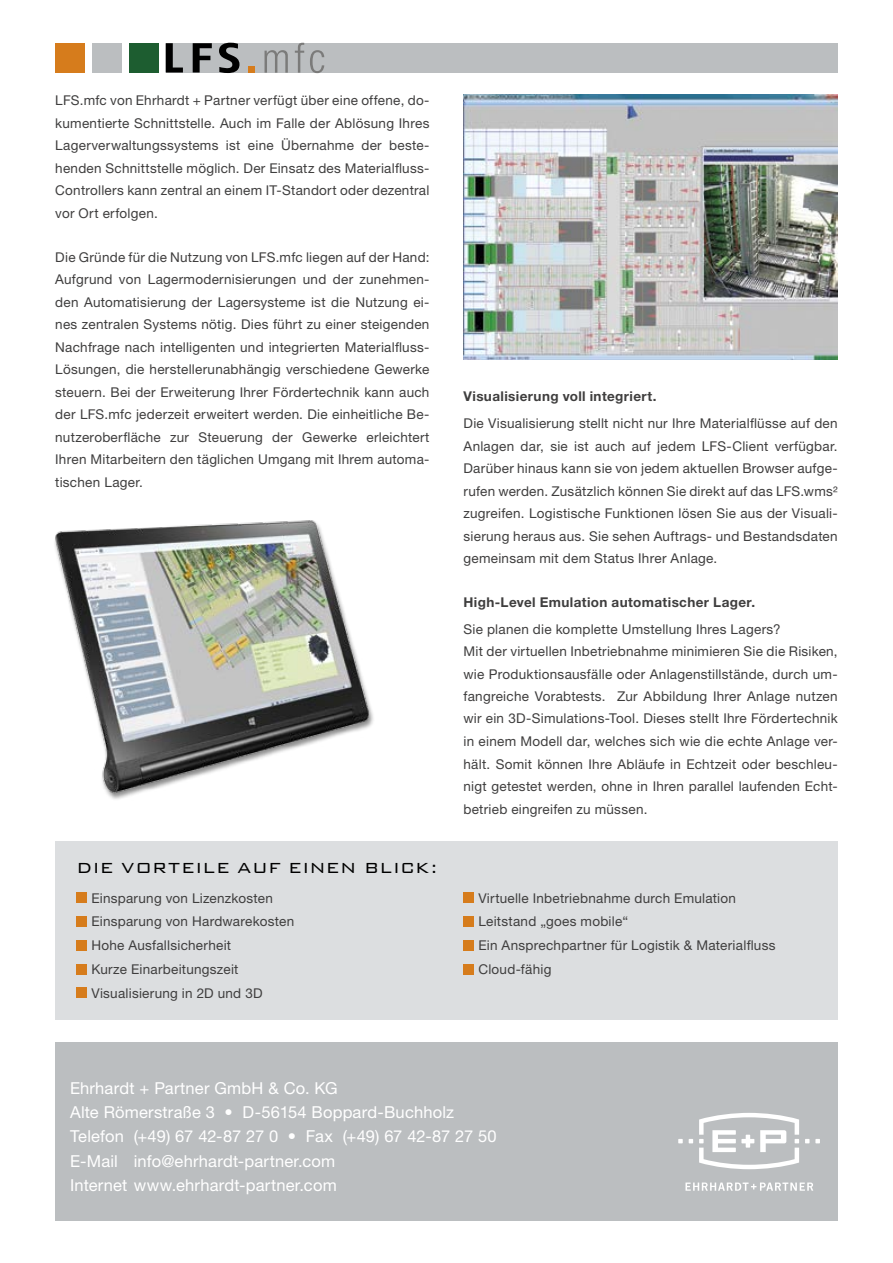
<style>
.page{position:relative;width:893px;height:1263px;background:#fff}
.page>*{position:absolute;margin:0;border:0;box-sizing:border-box;transform-origin:0 0}
.t1{font:300 19.5px "Bank Gothic BT";letter-spacing:.025em;color:#000}
.t2{font:16.5px/24.3px "Helvetica Neue";letter-spacing:.01em;color:#fff}
.t3{font:13.5px/22.5px "Helvetica Neue";letter-spacing:.02em;color:#3f3e3e}
.t4{font:700 13.5px "Helvetica Neue";letter-spacing:.03em;color:#3f3e3e}
</style>
<div class="page">
<div style="left:55px;top:43px;width:30px;height:30px;background:#d67c1c"></div>
<div style="left:92px;top:43px;width:30px;height:30px;background:#bbbec0"></div>
<div style="left:129px;top:43px;width:30px;height:30px;background:#1d5d30"></div>
<div style="left:166px;top:43px;width:672px;height:30px;background:#bbbec0"></div>
<div style="left:55px;top:1042px;width:783px;height:178px;background:#bbbec0"></div>
<div style="left:55px;top:841px;width:783px;height:178px;background:#dcdee0"></div>
<svg style="left:689px;top:1139px;width:4px;height:4px"></svg>
<svg style="left:678px;top:1139px;width:5px;height:4px"></svg>
<svg style="left:815px;top:1139px;width:5px;height:4px"></svg>
<svg style="left:805px;top:1139px;width:4px;height:4px"></svg>
<svg style="left:699px;top:1113px;width:100px;height:56px"></svg>
<svg style="left:685px;top:1182px;width:128px;height:9px"></svg>
<div style="left:77px;top:892px;width:10px;height:10px;background:#d67c1c"></div>
<div style="left:77px;top:916px;width:10px;height:10px;background:#d67c1c"></div>
<div style="left:77px;top:940px;width:10px;height:10px;background:#d67c1c"></div>
<div style="left:77px;top:964px;width:10px;height:10px;background:#d67c1c"></div>
<div style="left:77px;top:987px;width:10px;height:11px;background:#d67c1c"></div>
<div style="left:463px;top:892px;width:11px;height:10px;background:#d67c1c"></div>
<div style="left:463px;top:916px;width:11px;height:10px;background:#d67c1c"></div>
<div style="left:463px;top:940px;width:11px;height:10px;background:#d67c1c"></div>
<div style="left:463px;top:964px;width:11px;height:10px;background:#d67c1c"></div>
<img style="left:463px;top:95px;width:375px;height:264px">
<svg style="left:265px;top:43px;width:59px;height:30px"></svg>
<svg style="left:166px;top:43px;width:17px;height:30px"></svg>
<svg style="left:193px;top:43px;width:19px;height:30px"></svg>
<svg style="left:219px;top:43px;width:20px;height:30px"></svg>
<div style="left:248px;top:66px;width:7px;height:7px;background:#d67c1c"></div>
<img style="left:54px;top:520px;width:320px;height:279px">
<p class="t3" style="left:55px;top:89px;width:376px;text-align:justify">LFS.mfc von Ehrhardt + Partner verfügt über eine offene, do&shy;kumentierte Schnittstelle. Auch im Falle der Ablösung Ihres Lagerverwaltungssystems ist eine Übernahme der beste&shy;henden Schnittstelle möglich. Der Einsatz des Materialfluss-Controllers kann zentral an einem IT-Standort oder dezentral vor Ort erfolgen.</p>
<p class="t3" style="left:55px;top:245px;width:376px;text-align:justify">Die Gründe für die Nutzung von LFS.mfc liegen auf der Hand:<br>Aufgrund von Lagermodernisierungen und der zunehmen&shy;den Automatisierung der Lagersysteme ist die Nutzung ei&shy;nes zentralen Systems nötig. Dies führt zu einer steigenden Nachfrage nach intelligenten und integrierten Materialfluss-Lösungen, die herstellerunabhängig verschiedene Gewerke steuern. Bei der Erweiterung Ihrer Fördertechnik kann auch der LFS.mfc jederzeit erweitert werden. Die einheitliche Be&shy;nutzeroberfläche zur Steuerung der Gewerke erleichtert Ihren Mitarbeitern den täglichen Umgang mit Ihrem automa&shy;tischen Lager.</p>
<h1 class="t1" style="left:77px;top:858px;width:363px">DIE VORTEILE AUF EINEN BLICK:</h1>
<p class="t4" style="left:463px;top:388px;width:195px">Visualisierung voll integriert.</p>
<p class="t3" style="left:463px;top:412px;width:376px;text-align:justify">Die Visualisierung stellt nicht nur Ihre Materialflüsse auf den Anlagen dar, sie ist auch auf jedem LFS-Client verfügbar.<br>Darüber hinaus kann sie von jedem aktuellen Browser aufge&shy;rufen werden. Zusätzlich können Sie direkt auf das LFS.wms² zugreifen. Logistische Funktionen lösen Sie aus der Visuali&shy;sierung heraus aus. Sie sehen Auftrags- und Bestandsdaten gemeinsam mit dem Status Ihrer Anlage.</p>
<p class="t4" style="left:463px;top:594px;width:293px">High-Level Emulation automatischer Lager.</p>
<p class="t3" style="left:463px;top:617px;width:376px">Sie planen die komplette Umstellung Ihres Lagers?<br>Mit der virtuellen Inbetriebnahme minimieren Sie die Risiken, wie Produktionsausfälle oder Anlagenstillstände, durch um&shy;fangreiche Vorabtests. Zur Abbildung Ihrer Anlage nutzen wir ein 3D-Simulations-Tool. Dieses stellt Ihre Fördertechnik in einem Modell dar, welches sich wie die echte Anlage ver&shy;hält. Somit können Ihre Abläufe in Echtzeit oder beschleu&shy;nigt getestet werden, ohne in Ihren parallel laufenden Echt&shy;betrieb eingreifen zu müssen.</p>
<p class="t3" style="left:91px;top:886px;width:204px;line-height:23.9px">Einsparung von Lizenzkosten<br>Einsparung von Hardwarekosten<br>Hohe Ausfallsicherheit<br>Kurze Einarbeitungszeit<br>Visualisierung in 2D und 3D</p>
<p class="t3" style="left:478px;top:886px;width:299px;line-height:23.9px">Virtuelle Inbetriebnahme durch Emulation Leitstand „goes mobile“<br>Ein Ansprechpartner für Logistik &amp; Materialfluss Cloud-fähig</p>
<p class="t2" style="left:70px;top:1075px;width:428px">Ehrhardt + Partner GmbH &amp; Co. KG<br>Alte Römerstraße 3 • D-56154 Boppard-Buchholz Telefon (+49) 67 42-87 27 0 • Fax (+49) 67 42-87 27 50<br>E-Mail info@ehrhardt-partner.com<br>Internet www.ehrhardt-partner.com</p>
</div>
